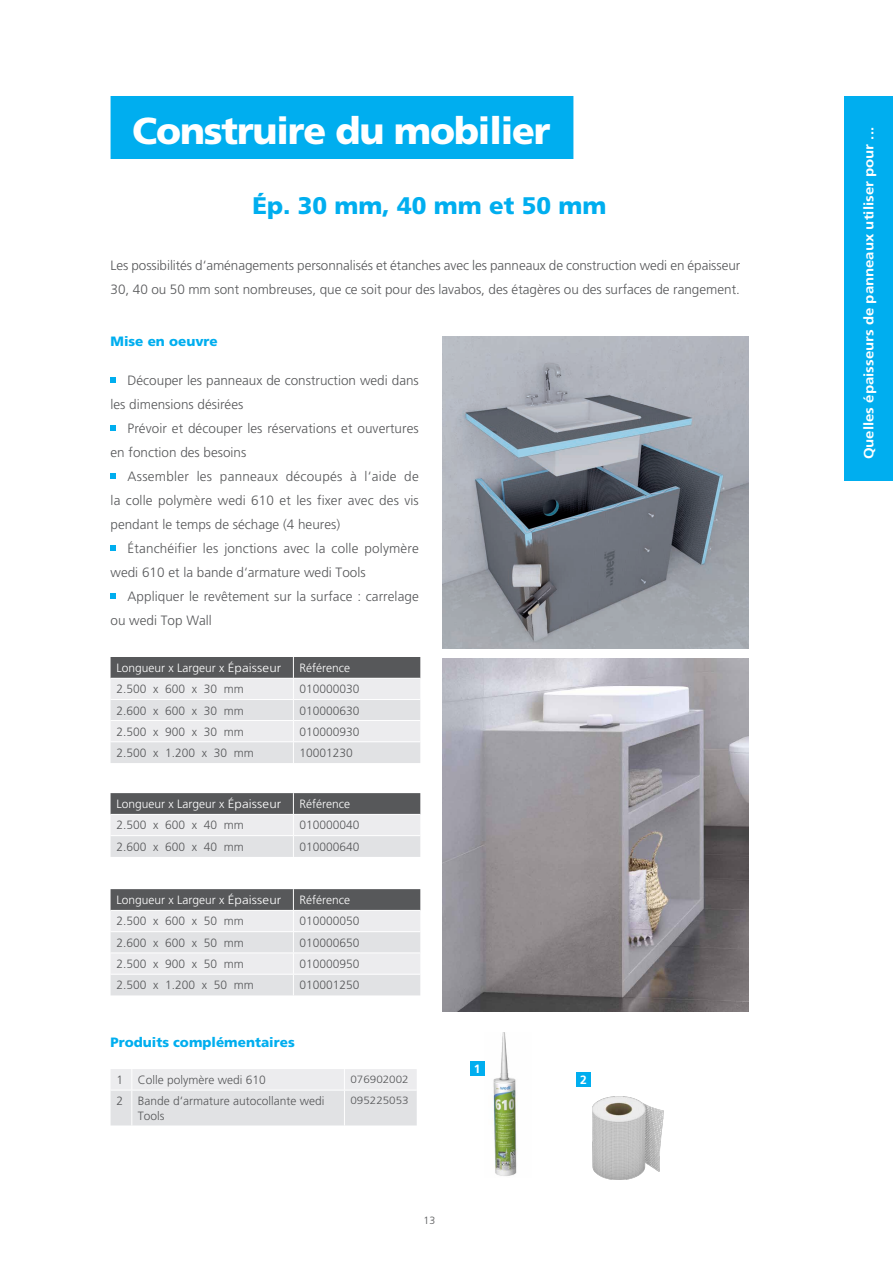
<style>
.page{position:relative;width:893px;height:1263px;background:#fff}
.page>*{position:absolute;margin:0;border:0;box-sizing:border-box;transform-origin:0 0}
.Headline_Medium{font:900 37.5px "Frutiger LT Std";letter-spacing:-.03em;color:#fff}
.t1{font:900 24px "Frutiger LT Std";color:#00aeef}
.Copy_Regular_Left{font:300 13.5px/24px "Frutiger LT Std";color:#57585a}
.t2{font:700 13.5px "Frutiger LT Std";color:#fff;scale:1.11 1}
.Subline_Small{font:900 13.5px "Frutiger LT Std";color:#00aeef}
.Wedi_Head_53pt{font:300 12px/14.4px "Frutiger LT Std";color:#57585a}
.Wedi_Head_53pt-2{font:300 12px "Frutiger LT Std";color:#fff}
.Wedi_Head_53pt-3{font:700 12px "Frutiger LT Std";color:#fff}
.t3{font:300 10.5px "Frutiger LT Std";color:#57585a;scale:1.11 1}
.t4{font:300 10.5px "Frutiger LT Std";color:#57585a}
</style>
<div class="page">
<img style="left:442px;top:658px;width:306px;height:354px">
<img style="left:442px;top:336px;width:306px;height:313px">
<div style="left:111px;top:96px;width:462px;height:63px;background:#00aeef"></div>
<svg style="left:111px;top:377px;width:5px;height:5px"></svg>
<svg style="left:111px;top:425px;width:5px;height:5px"></svg>
<svg style="left:111px;top:473px;width:5px;height:5px"></svg>
<svg style="left:111px;top:545px;width:5px;height:5px"></svg>
<svg style="left:111px;top:593px;width:5px;height:5px"></svg>
<svg style="left:111px;top:657px;width:309px;height:106px;background:#cbcbcd"></svg>
<svg style="left:111px;top:1069px;width:306px;height:56px;background:#e5e6e8"></svg>
<hr style="left:132px;top:1090px;width:212px;height:1px;background:#fff">
<hr style="left:131px;top:1090px;width:1px;height:35px;background:#fff">
<hr style="left:344px;top:1090px;width:73px;height:1px;background:#fff">
<hr style="left:344px;top:1090px;width:1px;height:35px;background:#fff">
<svg style="left:111px;top:793px;width:309px;height:64px;background:#b8b9bb"></svg>
<svg style="left:111px;top:889px;width:309px;height:106px;background:#cbcccd"></svg>
<img style="left:493px;top:1033px;width:24px;height:143px">
<img style="left:593px;top:1097px;width:71px;height:82px">
<div style="left:470px;top:1061px;width:15px;height:15px;background:#00aeef"></div>
<div style="left:576px;top:1072px;width:15px;height:15px;background:#00aeef"></div>
<div style="left:844px;top:96px;width:49px;height:385px;background:#00aeef"></div>
<p class="Headline_Medium" style="left:132px;top:108px;width:420px">Construire du mobilier</p>
<p class="t1" style="left:252px;top:191px;width:356px">Ép. 30 mm, 40 mm et 50 mm</p>
<p class="Copy_Regular_Left" style="left:111px;top:253px;width:631px">Les possibilités d‘aménagements personnalisés et étanches avec les panneaux de construction wedi en épaisseur<br>30, 40 ou 50 mm sont nombreuses, que ce soit pour des lavabos, des étagères ou des surfaces de rangement.</p>
<p class="Subline_Small" style="left:111px;top:333px;width:109px">Mise en oeuvre</p>
<p class="Copy_Regular_Left" style="left:111px;top:368px;width:310px;text-indent:17px">Découper les panneaux de construction wedi dans les dimensions désirées</p>
<p class="Copy_Regular_Left" style="left:111px;top:416px;width:310px;text-indent:17px">Prévoir et découper les réservations et ouvertures en fonction des besoins</p>
<p class="Copy_Regular_Left" style="left:111px;top:464px;width:310px;text-align:justify;text-indent:17px">Assembler les panneaux découpés à l‘aide de la colle polymère wedi 610 et les fixer avec des vis pendant le temps de séchage (4 heures)</p>
<p class="Copy_Regular_Left" style="left:111px;top:536px;width:310px;text-indent:17px">Étanchéifier les jonctions avec la colle polymère wedi 610 et la bande d‘armature wedi Tools</p>
<p class="Copy_Regular_Left" style="left:111px;top:584px;width:310px;text-indent:17px">Appliquer le revêtement sur la surface : carrelage ou wedi Top Wall</p>
<p class="Wedi_Head_53pt-2" style="left:117px;top:661px;width:166px">Longueur x Largeur x Épaisseur</p>
<p class="Wedi_Head_53pt-2" style="left:299px;top:661px;width:52px">Référence</p>
<p class="Wedi_Head_53pt" style="left:117px;top:682px;width:129px">2.500 x 600 x 30 mm</p>
<p class="Wedi_Head_53pt" style="left:299px;top:682px;width:62px">010000030</p>
<p class="Wedi_Head_53pt" style="left:117px;top:703px;width:129px">2.600 x 600 x 30 mm</p>
<p class="Wedi_Head_53pt" style="left:299px;top:703px;width:62px">010000630</p>
<p class="Wedi_Head_53pt" style="left:117px;top:724px;width:129px">2.500 x 900 x 30 mm</p>
<p class="Wedi_Head_53pt" style="left:299px;top:724px;width:62px">010000930</p>
<p class="Wedi_Head_53pt" style="left:117px;top:746px;width:139px">2.500 x 1.200 x 30 mm</p>
<p class="Wedi_Head_53pt" style="left:299px;top:746px;width:55px">10001230</p>
<p class="Wedi_Head_53pt-2" style="left:117px;top:797px;width:166px">Longueur x Largeur x Épaisseur</p>
<p class="Wedi_Head_53pt-2" style="left:299px;top:797px;width:52px">Référence</p>
<p class="Wedi_Head_53pt" style="left:117px;top:818px;width:129px">2.500 x 600 x 40 mm</p>
<p class="Wedi_Head_53pt" style="left:299px;top:818px;width:62px">010000040</p>
<p class="Wedi_Head_53pt" style="left:117px;top:839px;width:129px">2.600 x 600 x 40 mm</p>
<p class="Wedi_Head_53pt" style="left:299px;top:839px;width:62px">010000640</p>
<p class="Wedi_Head_53pt-2" style="left:117px;top:893px;width:166px">Longueur x Largeur x Épaisseur</p>
<p class="Wedi_Head_53pt-2" style="left:299px;top:893px;width:52px">Référence</p>
<p class="Wedi_Head_53pt" style="left:117px;top:914px;width:129px">2.500 x 600 x 50 mm</p>
<p class="Wedi_Head_53pt" style="left:299px;top:914px;width:62px">010000050</p>
<p class="Wedi_Head_53pt" style="left:117px;top:935px;width:129px">2.600 x 600 x 50 mm</p>
<p class="Wedi_Head_53pt" style="left:299px;top:935px;width:62px">010000650</p>
<p class="Wedi_Head_53pt" style="left:117px;top:957px;width:129px">2.500 x 900 x 50 mm</p>
<p class="Wedi_Head_53pt" style="left:299px;top:957px;width:62px">010000950</p>
<p class="Wedi_Head_53pt" style="left:117px;top:978px;width:139px">2.500 x 1.200 x 50 mm</p>
<p class="Wedi_Head_53pt" style="left:299px;top:978px;width:62px">010001250</p>
<p class="Subline_Small" style="left:111px;top:1034px;width:186px">Produits complémentaires</p>
<p class="Wedi_Head_53pt" style="left:117px;top:1073px;width:8px">1</p>
<p class="Wedi_Head_53pt" style="left:138px;top:1073px;width:130px">Colle polymère wedi 610</p>
<p class="t3" style="left:350px;top:1073px;width:54px">076902002</p>
<p class="Wedi_Head_53pt" style="left:117px;top:1094px;width:8px">2</p>
<p class="Wedi_Head_53pt" style="left:138px;top:1094px;width:188px">Bande d‘armature autocollante wedi<br>Tools</p>
<p class="t3" style="left:350px;top:1094px;width:54px">095225053</p>
<p class="t4" style="left:424px;top:1215px;width:13px">13</p>
<p class="Wedi_Head_53pt-3" style="left:474px;top:1062px;width:8px">1</p>
<p class="Wedi_Head_53pt-3" style="left:580px;top:1073px;width:8px">2</p>
<p class="t2" style="left:861px;top:459px;width:301px;rotate:-90deg">Quelles épaisseurs de panneaux utiliser pour ...</p>
</div>
